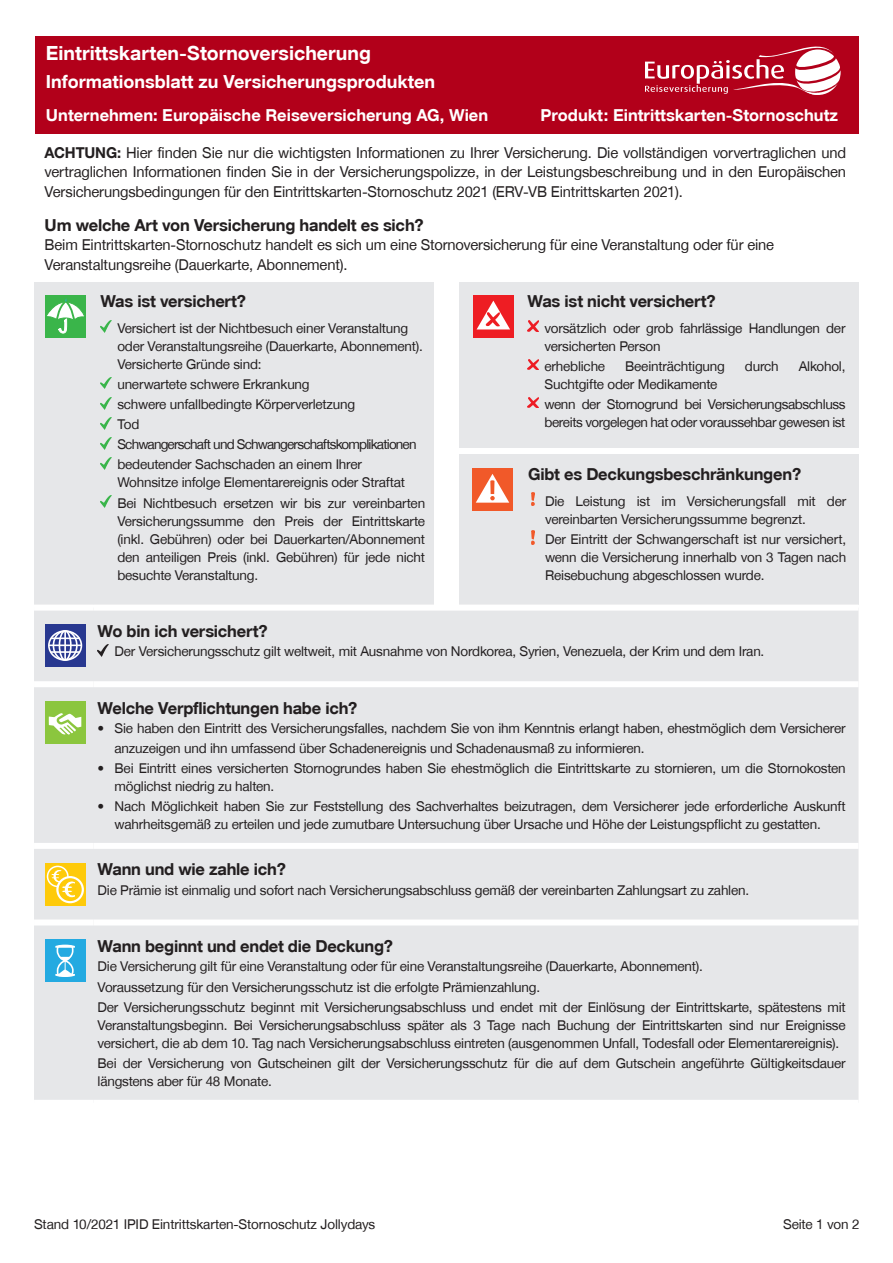
<style>
.page{position:relative;width:893px;height:1263px;background:#fff}
.page>*{position:absolute;margin:0;border:0;box-sizing:border-box;transform-origin:0 0}
.Form_title{font:19.5px "Helvetica Fet";color:#fff}
.Form_sub_title{font:18px "Helvetica Fet";color:#fff}
.Überschrift_2_-_Frag{font:16.5px "Helvetica Fet";letter-spacing:-.015em;color:#231f20}
.Company_Product_head{font:16.5px "Helvetica Fet";color:#fff}
.Form_intro{font:15px/19.5px "Helvetica Nor";letter-spacing:-.01em;color:#231f20;text-align:justify}
.Covered_bullets{font:13.5px/18px "Helvetica Nor";letter-spacing:-.015em;color:#231f20}
.Fließtext_ohne_Aufz{font:13.5px/18px "Helvetica Nor";letter-spacing:-.015em;color:#231f20;text-align:justify}
.Impressium{font:13.5px "Helvetica Nor";letter-spacing:-.01em;color:#231f20}
.Covered_bullets-2{font:13.5px "Helvetica Nor";letter-spacing:-.06em;color:#231f20}
.s1{font-family:"Helvetica Fet"}
</style>
<div class="page">
<div style="left:34px;top:282px;width:400px;height:323px;background:#e6e7e9"></div>
<div style="left:459px;top:282px;width:400px;height:165px;background:#e6e7e9"></div>
<svg style="left:100px;top:321px;width:11px;height:12px"></svg>
<svg style="left:100px;top:377px;width:11px;height:12px"></svg>
<svg style="left:100px;top:397px;width:11px;height:12px"></svg>
<svg style="left:100px;top:417px;width:11px;height:12px"></svg>
<svg style="left:100px;top:437px;width:11px;height:12px"></svg>
<svg style="left:100px;top:457px;width:11px;height:12px"></svg>
<svg style="left:100px;top:496px;width:11px;height:12px"></svg>
<svg style="left:527px;top:321px;width:11px;height:11px"></svg>
<svg style="left:527px;top:359px;width:11px;height:11px"></svg>
<svg style="left:527px;top:397px;width:11px;height:11px"></svg>
<div style="left:459px;top:454px;width:400px;height:151px;background:#e6e7e9"></div>
<svg style="left:531px;top:493px;width:4px;height:13px"></svg>
<svg style="left:531px;top:531px;width:4px;height:13px"></svg>
<div style="left:34px;top:611px;width:824px;height:489px;background:#e6e7e9"></div>
<div style="left:93px;top:681px;width:765px;height:6px;background:#fff"></div>
<div style="left:93px;top:843px;width:765px;height:6px;background:#fff"></div>
<div style="left:93px;top:919px;width:765px;height:6px;background:#fff"></div>
<div style="left:34px;top:681px;width:59px;height:6px;background:#fff"></div>
<div style="left:34px;top:843px;width:59px;height:6px;background:#fff"></div>
<div style="left:34px;top:919px;width:59px;height:6px;background:#fff"></div>
<svg style="left:45px;top:625px;width:41px;height:42px"></svg>
<div style="left:48px;top:630px;width:34px;height:31px;border:2px solid #fff;border-radius:50%"></div>
<div style="left:53px;top:630px;width:25px;height:31px;border:2px solid #fff;border-radius:50%"></div>
<div style="left:59px;top:630px;width:13px;height:31px;border:2px solid #fff;border-radius:50%"></div>
<hr style="left:64px;top:631px;width:2px;height:30px;background:#fff">
<hr style="left:51px;top:637px;width:29px;height:2px;background:#fff">
<hr style="left:51px;top:651px;width:29px;height:2px;background:#fff">
<hr style="left:49px;top:644px;width:32px;height:2px;background:#fff">
<svg style="left:98px;top:645px;width:10px;height:11px"></svg>
<div style="left:45px;top:701px;width:41px;height:43px;background:#8bc63e"></div>
<svg style="left:49px;top:713px;width:33px;height:22px"></svg>
<div style="left:45px;top:863px;width:41px;height:42px;background:#feca0a"></div>
<div style="left:47px;top:866px;width:22px;height:21px;border:2px solid #fff;border-radius:50%"></div>
<svg style="left:57px;top:877px;width:26px;height:25px"></svg>
<div style="left:56px;top:876px;width:28px;height:27px;border:2px solid #fff;border-radius:50%"></div>
<svg style="left:51px;top:869px;width:25px;height:29px"></svg>
<div style="left:45px;top:939px;width:41px;height:43px;background:#24aae1"></div>
<svg style="left:55px;top:945px;width:20px;height:32px"></svg>
<div style="left:472px;top:468px;width:41px;height:43px;background:#f15929"></div>
<svg style="left:476px;top:474px;width:33px;height:29px"></svg>
<div style="left:45px;top:295px;width:41px;height:42px;background:#3ab54a"></div>
<svg style="left:47px;top:298px;width:37px;height:35px"></svg>
<div style="left:473px;top:295px;width:41px;height:42px;background:#ee1d23"></div>
<svg style="left:477px;top:301px;width:33px;height:28px"></svg>
<div style="left:35px;top:36px;width:824px;height:98px;background:#b2001a"></div>
<svg style="left:645px;top:46px;width:196px;height:49px"></svg>
<p class="Form_title" style="left:46px;top:41px;width:327px">Eintrittskarten-Stornoversicherung</p>
<p class="Form_sub_title" style="left:46px;top:71px;width:391px">Informationsblatt zu Versicherungsprodukten</p>
<p class="Company_Product_head" style="left:46px;top:105px;width:444px">Unternehmen: Europäische Reiseversicherung AG, Wien</p>
<p class="Company_Product_head" style="left:540px;top:105px;width:299px">Produkt: Eintrittskarten-Stornoschutz</p>
<p class="Form_intro" style="left:45px;top:142px;width:803px"><span class="s1">ACHTUNG:</span> Hier finden Sie nur die wichtigsten Informationen zu Ihrer Versicherung. Die vollständigen vorvertraglichen und vertraglichen Informationen finden Sie in der Versicherungspolizze, in der Leistungsbeschreibung und in den Europäischen Versicherungsbedingungen für den Eintrittskarten-Stornoschutz 2021 (ERV-VB Eintrittskarten 2021).</p>
<p class="Überschrift_2_-_Frag" style="left:45px;top:214px;width:381px">Um welche Art von Versicherung handelt es sich?</p>
<p class="Form_intro" style="left:45px;top:235px;width:731px">Beim Eintrittskarten-Stornoschutz handelt es sich um eine Stornoversicherung für eine Veranstaltung oder für eine<br>Veranstaltungsreihe (Dauerkarte, Abonnement).</p>
<p class="Überschrift_2_-_Frag" style="left:100px;top:291px;width:147px">Was ist versichert?</p>
<p class="Covered_bullets" style="left:117px;top:319px;width:307px">Versichert ist der Nichtbesuch einer Veranstaltung oder Veranstaltungsreihe (Dauerkarte, Abonnement).<br>Versicherte Gründe sind:</p>
<p class="Covered_bullets" style="left:117px;top:375px;width:194px">unerwartete schwere Erkrankung</p>
<p class="Covered_bullets" style="left:117px;top:395px;width:239px">schwere unfallbedingte Körperverletzung</p>
<p class="Covered_bullets" style="left:117px;top:415px;width:23px">Tod</p>
<p class="Covered_bullets-2" style="left:117px;top:436px;width:301px">Schwangerschaft und Schwangerschaftskomplikationen</p>
<p class="Covered_bullets" style="left:117px;top:455px;width:289px">bedeutender Sachschaden an einem Ihrer<br>Wohnsitze infolge Elementarereignis oder Straftat</p>
<p class="Covered_bullets" style="left:117px;top:494px;width:309px;text-align:justify">Bei Nichtbesuch ersetzen wir bis zur vereinbarten Versicherungssumme den Preis der Eintrittskarte (inkl. Gebühren) oder bei Dauerkarten/Abonnement den anteiligen Preis (inkl. Gebühren) für jede nicht besuchte Veranstaltung.</p>
<p class="Überschrift_2_-_Frag" style="left:527px;top:291px;width:190px">Was ist nicht versichert?</p>
<p class="Covered_bullets" style="left:544px;top:319px;width:302px">vorsätzlich oder grob fahrlässige Handlungen der versicherten Person</p>
<p class="Covered_bullets" style="left:544px;top:357px;width:62px">erhebliche</p>
<p class="Covered_bullets" style="left:625px;top:357px;width:101px">Beeinträchtigung</p>
<p class="Covered_bullets" style="left:745px;top:357px;width:35px">durch</p>
<p class="Covered_bullets" style="left:799px;top:357px;width:48px">Alkohol,</p>
<p class="Covered_bullets" style="left:544px;top:375px;width:174px">Suchtgifte oder Medikamente</p>
<p class="Covered_bullets" style="left:544px;top:395px;width:302px">wenn der Stornogrund bei Versicherungsabschluss bereits vorgelegen hat oder voraussehbar gewesen ist</p>
<p class="Überschrift_2_-_Frag" style="left:528px;top:464px;width:275px">Gibt es Deckungsbeschränkungen?</p>
<p class="Covered_bullets" style="left:545px;top:492px;width:303px">Die Leistung ist im Versicherungsfall mit der vereinbarten Versicherungssumme begrenzt.</p>
<p class="Covered_bullets" style="left:545px;top:530px;width:303px;text-align:justify">Der Eintritt der Schwangerschaft ist nur versichert, wenn die Versicherung innerhalb von 3 Tagen nach Reisebuchung abgeschlossen wurde.</p>
<p class="Überschrift_2_-_Frag" style="left:98px;top:621px;width:171px">Wo bin ich versichert?</p>
<p class="Covered_bullets" style="left:115px;top:642px;width:651px">Der Versicherungsschutz gilt weltweit, mit Ausnahme von Nordkorea, Syrien, Venezuela, der Krim und dem Iran.</p>
<p class="Überschrift_2_-_Frag" style="left:98px;top:697px;width:261px">Welche Verpflichtungen habe ich?</p>
<p class="Covered_bullets" style="left:115px;top:718px;width:733px;line-height:19.5px;text-indent:-17px">• Sie haben den Eintritt des Versicherungsfalles, nachdem Sie von ihm Kenntnis erlangt haben, ehestmöglich dem Versicherer anzuzeigen und ihn umfassend über Schadenereignis und Schadenausmaß zu informieren.</p>
<p class="Covered_bullets" style="left:115px;top:759px;width:733px;text-indent:-17px">• Bei Eintritt eines versicherten Stornogrundes haben Sie ehestmöglich die Eintrittskarte zu stornieren, um die Stornokosten möglichst niedrig zu halten.</p>
<p class="Covered_bullets" style="left:98px;top:797px;width:750px;text-align:center">• Nach Möglichkeit haben Sie zur Feststellung des Sachverhaltes beizutragen, dem Versicherer jede erforderliche Auskunft wahrheitsgemäß zu erteilen und jede zumutbare Untersuchung über Ursache und Höhe der Leistungspflicht zu gestatten.</p>
<p class="Überschrift_2_-_Frag" style="left:98px;top:859px;width:190px">Wann und wie zahle ich?</p>
<p class="Covered_bullets" style="left:98px;top:881px;width:653px">Die Prämie ist einmalig und sofort nach Versicherungsabschluss gemäß der vereinbarten Zahlungsart zu zahlen.</p>
<p class="Überschrift_2_-_Frag" style="left:98px;top:936px;width:297px">Wann beginnt und endet die Deckung?</p>
<p class="Fließtext_ohne_Aufz" style="left:98px;top:957px;width:607px">Die Versicherung gilt für eine Veranstaltung oder für eine Veranstaltungsreihe (Dauerkarte, Abonnement).</p>
<p class="Fließtext_ohne_Aufz" style="left:98px;top:977px;width:444px">Voraussetzung für den Versicherungsschutz ist die erfolgte Prämienzahlung.</p>
<p class="Fließtext_ohne_Aufz" style="left:98px;top:998px;width:750px">Der Versicherungsschutz beginnt mit Versicherungsabschluss und endet mit der Einlösung der Eintrittskarte, spätestens mit Veranstaltungsbeginn. Bei Versicherungsabschluss später als 3 Tage nach Buchung der Eintrittskarten sind nur Ereignisse versichert, die ab dem 10. Tag nach Versicherungsabschluss eintreten (ausgenommen Unfall, Todesfall oder Elementarereignis).</p>
<p class="Fließtext_ohne_Aufz" style="left:98px;top:1054px;width:750px">Bei der Versicherung von Gutscheinen gilt der Versicherungsschutz für die auf dem Gutschein angeführte Gültigkeitsdauer längstens aber für 48 Monate.</p>
<p class="Impressium" style="left:34px;top:1216px;width:343px">Stand 10/2021 IPID Eintrittskarten-Stornoschutz Jollydays</p>
<p class="Impressium" style="left:783px;top:1216px;width:78px">Seite 1 von 2</p>
</div>
